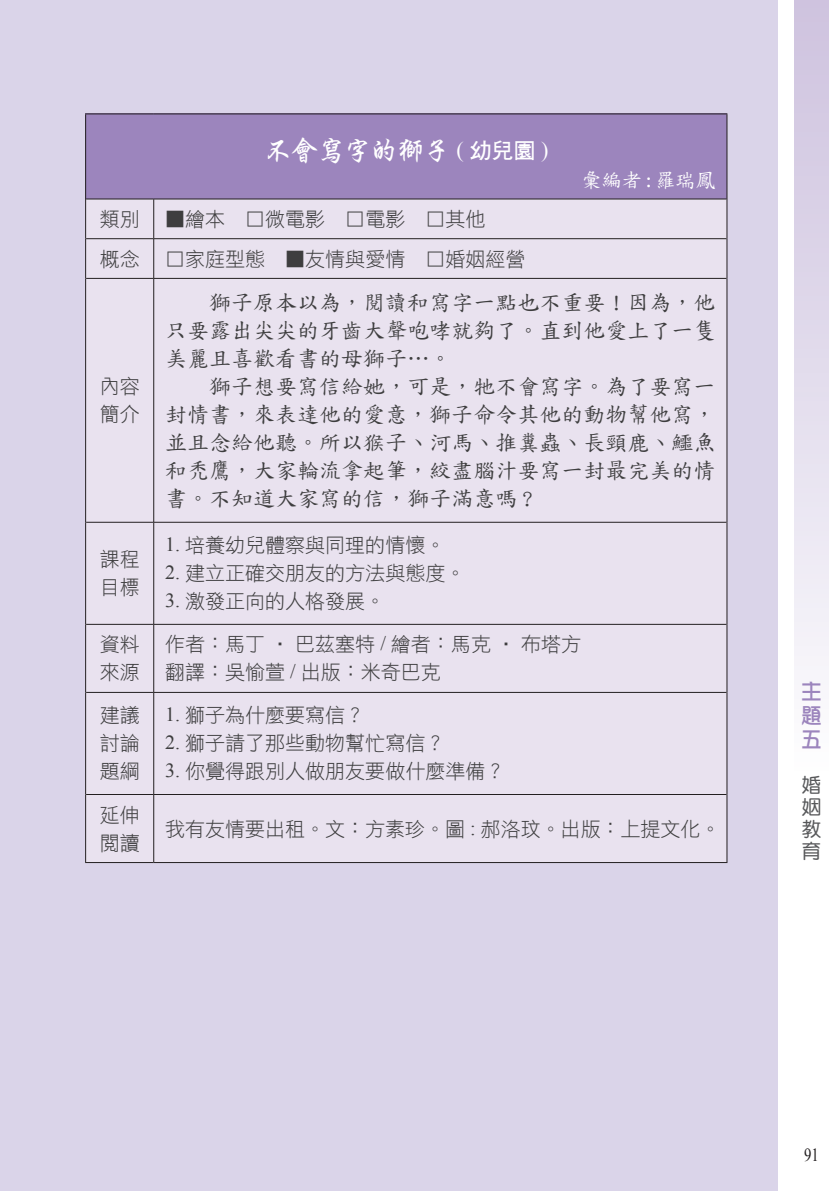
<style>
.page{position:relative;width:840px;height:1191px;background:#fff}
.page>*{position:absolute;margin:0;border:0;box-sizing:border-box;transform-origin:0 0}
.t1{font:28px "Singkai EG Bold Big 5";letter-spacing:-.055em;color:#fff}
.t2{font:22px/28px "DF Biao Kai W5 WINP BF";color:#3e3e3f;text-align:justify}
.t3{font:22px/24px "DF Hua Zong W5 WINP BF";color:#9c85bd;text-align:justify}
.t4{font:20px/28px "DF Hei W3 WINP BF";color:#3e3e3f}
.t5{font:20px "DF Biao Kai W5 WINP BF";color:#fff}
.t6{font:20px/22px "DF Yuan W5 WINP BF";color:#57585a;text-align:justify}
.t7{font:18.4px "Times New Roman";color:#231f20;scale:.8 1}
.s1{font-family:"Times New Roman";font-size:22px}
.s2{font-family:"DF Hei W7 WINP BF";font-size:22px}
.s3{font-family:"Times New Roman"}
</style>
<div class="page">
<div style="left:794px;top:0;width:34px;height:1191px;background:linear-gradient(to bottom,#d2c7e1,#fff)"></div>
<div style="left:0;top:0;width:777px;height:1191px;background:#dad4e9"></div>
<div style="left:86px;top:114px;width:640px;height:85px;background:#9c85bd"></div>
<div style="left:86px;top:200px;width:640px;height:662px;background:#e9e2ef"></div>
<hr style="left:86px;top:199px;width:68px;height:1px;background:#231f20">
<hr style="left:154px;top:199px;width:572px;height:1px;background:#231f20">
<hr style="left:153px;top:199px;width:1px;height:39px;background:#231f20">
<hr style="left:86px;top:238px;width:68px;height:1px;background:#231f20">
<hr style="left:154px;top:238px;width:572px;height:1px;background:#231f20">
<hr style="left:153px;top:239px;width:1px;height:39px;background:#231f20">
<hr style="left:86px;top:278px;width:68px;height:1px;background:#231f20">
<hr style="left:154px;top:278px;width:572px;height:1px;background:#231f20">
<hr style="left:153px;top:279px;width:1px;height:243px;background:#231f20">
<hr style="left:86px;top:522px;width:68px;height:1px;background:#231f20">
<hr style="left:154px;top:522px;width:572px;height:1px;background:#231f20">
<hr style="left:153px;top:522px;width:1px;height:102px;background:#231f20">
<hr style="left:86px;top:624px;width:68px;height:1px;background:#231f20">
<hr style="left:154px;top:624px;width:572px;height:1px;background:#231f20">
<hr style="left:153px;top:624px;width:1px;height:68px;background:#231f20">
<hr style="left:86px;top:692px;width:68px;height:1px;background:#231f20">
<hr style="left:154px;top:692px;width:572px;height:1px;background:#231f20">
<hr style="left:153px;top:692px;width:1px;height:102px;background:#231f20">
<hr style="left:86px;top:794px;width:68px;height:1px;background:#231f20">
<hr style="left:154px;top:794px;width:572px;height:1px;background:#231f20">
<hr style="left:153px;top:794px;width:1px;height:68px;background:#231f20">
<hr style="left:85px;top:113px;width:69px;height:1px;background:#231f20">
<hr style="left:85px;top:114px;width:1px;height:85px;background:#231f20">
<hr style="left:154px;top:113px;width:573px;height:1px;background:#231f20">
<hr style="left:726px;top:114px;width:1px;height:85px;background:#231f20">
<hr style="left:85px;top:199px;width:1px;height:40px;background:#231f20">
<hr style="left:726px;top:199px;width:1px;height:40px;background:#231f20">
<hr style="left:85px;top:239px;width:1px;height:39px;background:#231f20">
<hr style="left:726px;top:239px;width:1px;height:39px;background:#231f20">
<hr style="left:85px;top:278px;width:1px;height:244px;background:#231f20">
<hr style="left:726px;top:278px;width:1px;height:244px;background:#231f20">
<hr style="left:85px;top:522px;width:1px;height:102px;background:#231f20">
<hr style="left:726px;top:522px;width:1px;height:102px;background:#231f20">
<hr style="left:85px;top:624px;width:1px;height:68px;background:#231f20">
<hr style="left:726px;top:624px;width:1px;height:68px;background:#231f20">
<hr style="left:85px;top:692px;width:1px;height:102px;background:#231f20">
<hr style="left:726px;top:692px;width:1px;height:102px;background:#231f20">
<hr style="left:85px;top:794px;width:1px;height:68px;background:#231f20">
<hr style="left:726px;top:794px;width:1px;height:68px;background:#231f20">
<hr style="left:85px;top:862px;width:69px;height:1px;background:#231f20">
<hr style="left:154px;top:862px;width:573px;height:1px;background:#231f20">
<h1 class="t1" style="left:263px;top:136px;width:286px">不會寫字的獅子 <span class="s1">(</span> <span class="s2">幼兒園</span> <span class="s1">)</span></h1>
<p class="t4" style="left:100px;top:205px;width:41px">類別</p>
<p class="t4" style="left:165px;top:205px;width:321px">▓繪本 □微電影 □電影 □其他</p>
<p class="t4" style="left:100px;top:244px;width:41px">概念</p>
<p class="t4" style="left:165px;top:244px;width:362px">□家庭型態 ▓友情與愛情 □婚姻經營</p>
<p class="t5" style="left:581px;top:170px;width:135px">彙編者 : 羅瑞鳳</p>
<p class="t4" style="left:100px;top:372px;width:41px">內容簡介</p>
<p class="t4" style="left:100px;top:545px;width:41px">課程目標</p>
<p class="t2" style="left:165px;top:288px;width:551px;text-indent:44px">獅子原本以為，閱讀和寫字一點也不重要！因為，他只要露出尖尖的牙齒大聲咆哮就夠了。直到他愛上了一隻美麗且喜歡看書的母獅子…。</p>
<p class="t2" style="left:165px;top:372px;width:551px;text-indent:44px">獅子想要寫信給她，可是，牠不會寫字。為了要寫一封情書，來表達他的愛意，獅子命令其他的動物幫他寫，並且念給他聽。所以猴子、河馬、推糞蟲、長頸鹿、鱷魚和禿鷹，大家輪流拿起筆，絞盡腦汁要寫一封最完美的情書。不知道大家寫的信，獅子滿意嗎 ?</p>
<p class="t4" style="left:165px;top:531px;width:281px"><span class="s3">1.</span> 培養幼兒體察與同理的情懷。</p>
<p class="t4" style="left:165px;top:559px;width:301px"><span class="s3">2.</span> 建立正確交朋友的方法與態度。</p>
<p class="t4" style="left:165px;top:587px;width:221px"><span class="s3">3.</span> 激發正向的人格發展。</p>
<p class="t4" style="left:100px;top:630px;width:41px">資料來源</p>
<p class="t4" style="left:165px;top:630px;width:417px">作者：馬丁 ‧ 巴茲塞特 <span class="s3">/</span> 繪者：馬克 ‧ 布塔方翻譯：吳愉萱 <span class="s3">/</span> 出版：米奇巴克</p>
<p class="t4" style="left:100px;top:701px;width:41px;text-align:justify">建議討論題綱</p>
<p class="t4" style="left:165px;top:701px;width:201px"><span class="s3">1.</span> 獅子為什麼要寫信？</p>
<p class="t4" style="left:165px;top:729px;width:281px"><span class="s3">2.</span> 獅子請了那些動物幫忙寫信？</p>
<p class="t4" style="left:165px;top:757px;width:341px"><span class="s3">3.</span> 你覺得跟別人做朋友要做什麼準備？</p>
<p class="t4" style="left:100px;top:800px;width:41px">延伸閱讀</p>
<p class="t4" style="left:165px;top:814px;width:556px">我有友情要出租。文：方素珍。圖 <span class="s3">:</span> 郝洛玟。出版：上提文化。</p>
<p class="t3" style="left:800px;top:679px;width:23px">主題五</p>
<p class="t6" style="left:801px;top:773px;width:21px">婚姻教育</p>
<p class="t7" style="left:803px;top:1142px;width:20px">91</p>
</div>
